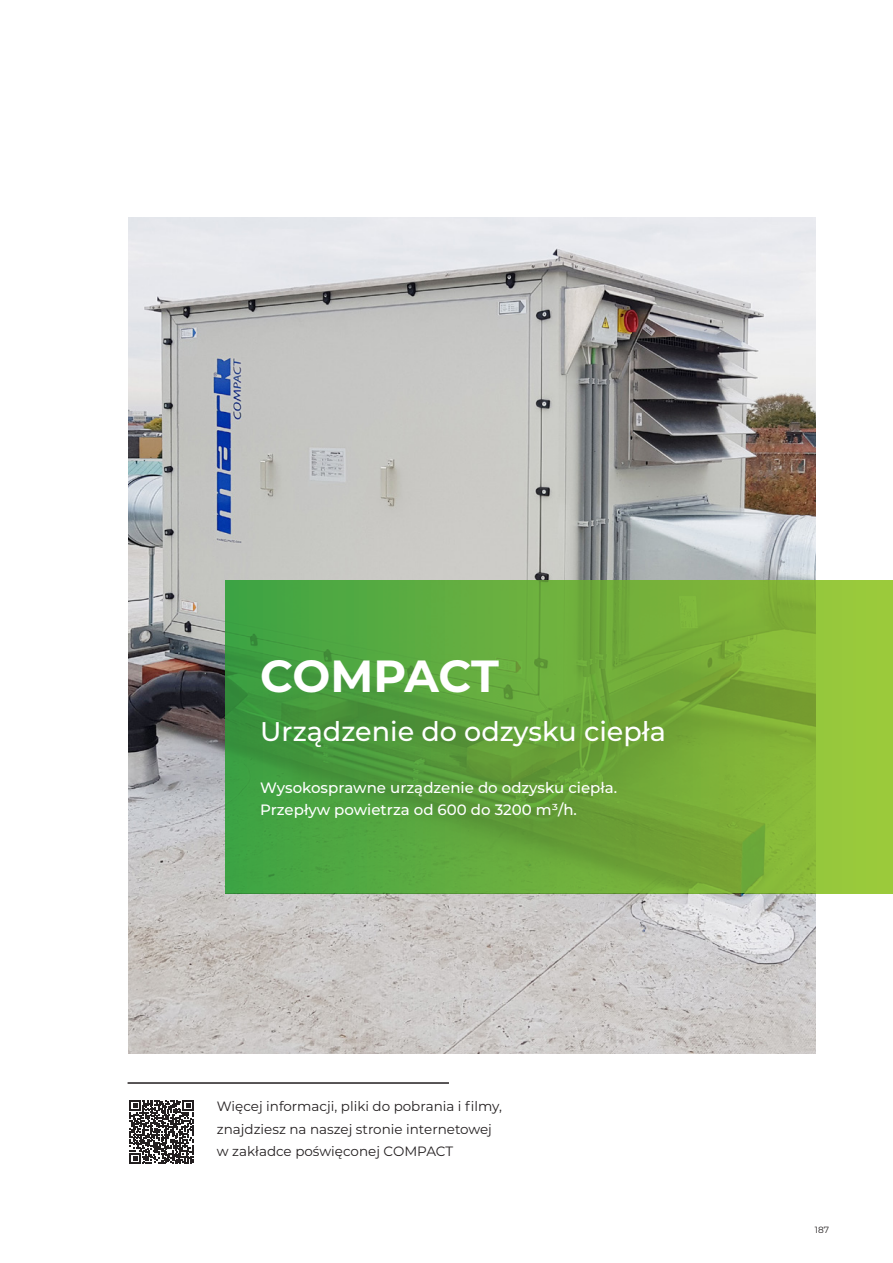
<style>
.page{position:relative;width:893px;height:1263px;background:#fff}
.page>*{position:absolute;margin:0;border:0;box-sizing:border-box;transform-origin:0 0}
.t1{font:700 45px "Montserrat";letter-spacing:-.01em;color:#fff}
.t2{font:500 27px "Montserrat";color:#fff}
.t3{font:500 15px "Montserrat";color:#fff}
.t4{font:13.5px/22.5px "Montserrat";color:#231f20}
.t5{font:9px "Montserrat";color:#231f20}
</style>
<div class="page">
<img style="left:128px;top:218px;width:688px;height:836px">
<svg style="left:225px;top:580px;width:668px;height:313px;background:#68aa3b"></svg>
<hr style="left:128px;top:1082px;width:321px;height:2px;background:#231f20">
<svg style="left:130px;top:1100px;width:64px;height:64px"></svg>
<p class="t1" style="left:260px;top:644px;width:240px">COMPACT</p>
<p class="t2" style="left:260px;top:712px;width:407px">Urządzenie do odzysku ciepła</p>
<p class="t3" style="left:260px;top:777px;width:359px">Wysokosprawne urządzenie do odzysku ciepła.</p>
<p class="t3" style="left:260px;top:799px;width:318px">Przepływ powietrza od 600 do 3200 m³/h.</p>
<p class="t4" style="left:217px;top:1095px;width:287px">Więcej informacji, pliki do pobrania i filmy, znajdziesz na naszej stronie internetowej w zakładce poświęconej COMPACT</p>
<p class="t5" style="left:815px;top:1224px;width:16px">187</p>
</div>
